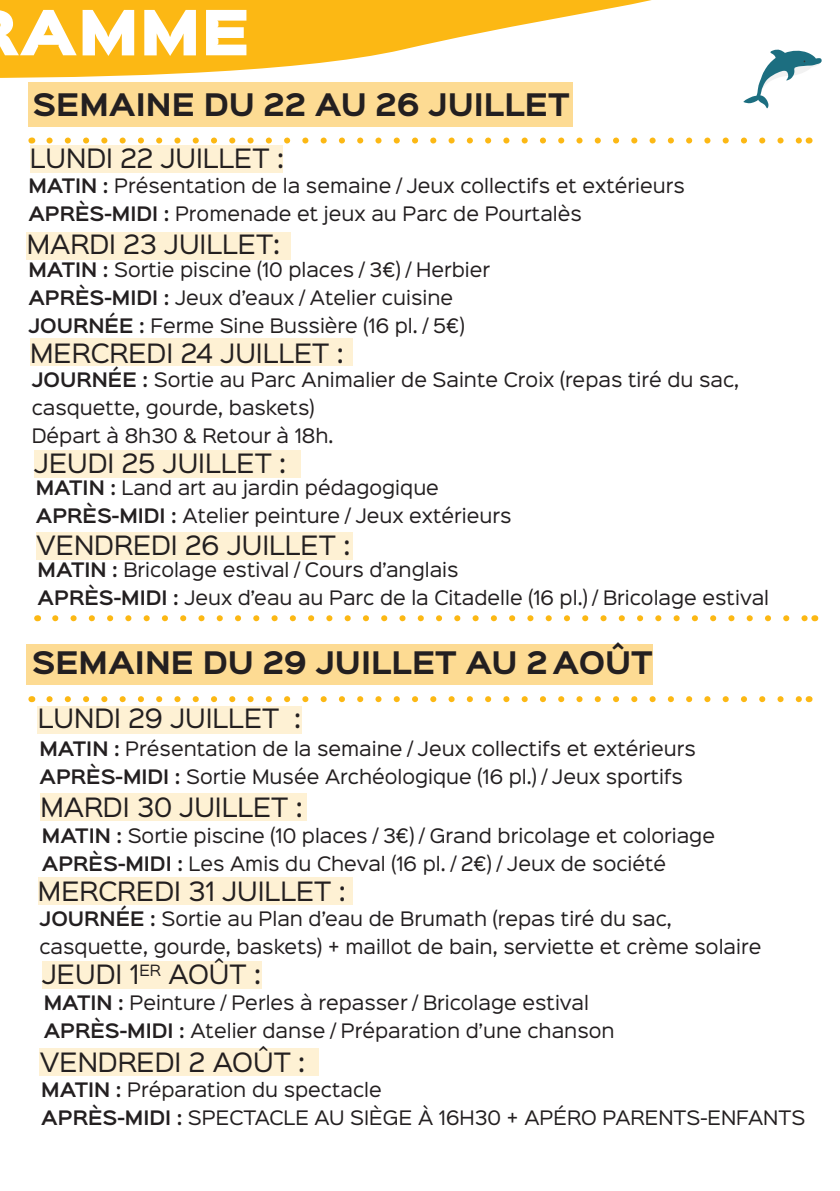
<style>
.page{position:relative;width:840px;height:1191px;background:#fff}
.page>*{position:absolute;margin:0;border:0;box-sizing:border-box;transform-origin:0 0}
.t1{font:56px "Sinkin Sans 900 X Black";color:#fff}
.t2{font:700 28px "Sinkin Sans 700";color:#231f20}
.t3{font:24px "Sinkin Sans 400";color:#231f20}
.t4{font:18px "Sinkin Sans 400";color:#231f20}
.s1{font-family:"Sinkin Sans 600";font-weight:600}
</style>
<div class="page">
<div style="left:28px;top:82px;width:545px;height:45px;background:#fddb93"></div>
<div style="left:27px;top:645px;width:625px;height:40px;background:#fddb93"></div>
<div style="left:30px;top:145px;width:252px;height:28px;background:#fef1d4"></div>
<div style="left:27px;top:232px;width:264px;height:27px;background:#fef1d4"></div>
<svg style="left:0;top:0;width:822px;height:78px;fill:#fcb814"></svg>
<svg style="left:742px;top:49px;width:79px;height:59px"></svg>
<svg style="left:49px;top:137px;width:750px;height:6px"></svg>
<svg style="left:49px;top:696px;width:750px;height:6px"></svg>
<div style="left:30px;top:338px;width:322px;height:28px;background:#fef1d4"></div>
<div style="left:34px;top:450px;width:266px;height:27px;background:#fef1d4"></div>
<div style="left:36px;top:532px;width:316px;height:28px;background:#fef1d4"></div>
<div style="left:38px;top:706px;width:264px;height:28px;background:#fef1d4"></div>
<div style="left:38px;top:877px;width:314px;height:27px;background:#fef1d4"></div>
<div style="left:40px;top:793px;width:267px;height:28px;background:#fef1d4"></div>
<div style="left:42px;top:961px;width:219px;height:27px;background:#fef1d4"></div>
<div style="left:39px;top:1048px;width:280px;height:27px;background:#fef1d4"></div>
<svg style="left:55px;top:615px;width:749px;height:6px"></svg>
<h1 class="t1" style="left:19px;top:3px;width:232px">AMME</h1>
<p class="t2" style="left:33px;top:90px;width:538px">SEMAINE DU 22 AU 26 JUILLET</p>
<p class="t3" style="left:30px;top:138px;width:255px">LUNDI 22 JUILLET :</p>
<p class="t4" style="left:28px;top:170px;width:657px"><span class="s1">MATIN :</span> Présentation de la semaine / Jeux collectifs et extérieurs</p>
<p class="t4" style="left:28px;top:198px;width:554px"><span class="s1">APRÈS-MIDI :</span> Promenade et jeux au Parc de Pourtalès</p>
<p class="t3" style="left:27px;top:224px;width:255px">MARDI 23 JUILLET:</p>
<p class="t4" style="left:28px;top:254px;width:463px"><span class="s1">MATIN :</span> Sortie piscine (10 places / 3€) / Herbier</p>
<p class="t4" style="left:28px;top:282px;width:426px"><span class="s1">APRÈS-MIDI :</span> Jeux d’eaux / Atelier cuisine</p>
<p class="t4" style="left:28px;top:310px;width:437px"><span class="s1">JOURNÉE :</span> Ferme Sine Bussière (16 pl. / 5€)</p>
<p class="t3" style="left:30px;top:332px;width:315px">MERCREDI 24 JUILLET :</p>
<p class="t4" style="left:32px;top:365px;width:708px"><span class="s1">JOURNÉE :</span> Sortie au Parc Animalier de Sainte Croix (repas tiré du sac,</p>
<p class="t4" style="left:32px;top:393px;width:284px">casquette, gourde, baskets)</p>
<p class="t4" style="left:32px;top:421px;width:303px">Départ à 8h30 &amp; Retour à 18h.</p>
<p class="t3" style="left:34px;top:443px;width:253px">JEUDI 25 JUILLET :</p>
<p class="t4" style="left:36px;top:472px;width:404px"><span class="s1">MATIN :</span> Land art au jardin pédagogique</p>
<p class="t4" style="left:36px;top:500px;width:477px"><span class="s1">APRÈS-MIDI :</span> Atelier peinture / Jeux extérieurs</p>
<p class="t3" style="left:36px;top:525px;width:315px">VENDREDI 26 JUILLET :</p>
<p class="t4" style="left:38px;top:554px;width:422px"><span class="s1">MATIN :</span> Bricolage estival / Cours d’anglais</p>
<p class="t4" style="left:38px;top:582px;width:732px"><span class="s1">APRÈS-MIDI :</span> Jeux d’eau au Parc de la Citadelle (16 pl.) / Bricolage estival</p>
<p class="t2" style="left:32px;top:648px;width:622px">SEMAINE DU 29 JUILLET AU 2 AOÛT</p>
<p class="t3" style="left:38px;top:697px;width:264px">LUNDI 29 JUILLET :</p>
<p class="t4" style="left:39px;top:733px;width:657px"><span class="s1">MATIN :</span> Présentation de la semaine / Jeux collectifs et extérieurs</p>
<p class="t4" style="left:39px;top:761px;width:644px"><span class="s1">APRÈS-MIDI :</span> Sortie Musée Archéologique (16 pl.) / Jeux sportifs</p>
<p class="t3" style="left:40px;top:787px;width:264px">MARDI 30 JUILLET :</p>
<p class="t4" style="left:42px;top:820px;width:674px"><span class="s1">MATIN :</span> Sortie piscine (10 places / 3€) / Grand bricolage et coloriage</p>
<p class="t4" style="left:42px;top:848px;width:625px"><span class="s1">APRÈS-MIDI :</span> Les Amis du Cheval (16 pl. / 2€) / Jeux de société</p>
<p class="t3" style="left:38px;top:871px;width:309px">MERCREDI 31 JUILLET :</p>
<p class="t4" style="left:39px;top:903px;width:633px"><span class="s1">JOURNÉE :</span> Sortie au Plan d’eau de Brumath (repas tiré du sac,</p>
<p class="t4" style="left:39px;top:931px;width:723px">casquette, gourde, baskets) + maillot de bain, serviette et crème solaire</p>
<p class="t3" style="left:42px;top:954px;width:220px">JEUDI 1<sup>ER</sup> AOÛT :</p>
<p class="t4" style="left:44px;top:987px;width:546px"><span class="s1">MATIN :</span> Peinture / Perles à repasser / Bricolage estival</p>
<p class="t4" style="left:44px;top:1015px;width:572px"><span class="s1">APRÈS-MIDI :</span> Atelier danse / Préparation d’une chanson</p>
<p class="t3" style="left:40px;top:1042px;width:267px">VENDREDI 2 AOÛT :</p>
<p class="t4" style="left:41px;top:1074px;width:342px"><span class="s1">MATIN :</span> Préparation du spectacle</p>
<p class="t4" style="left:41px;top:1102px;width:765px"><span class="s1">APRÈS-MIDI :</span> SPECTACLE AU SIÈGE À 16H30 + APÉRO PARENTS-ENFANTS</p>
</div>
